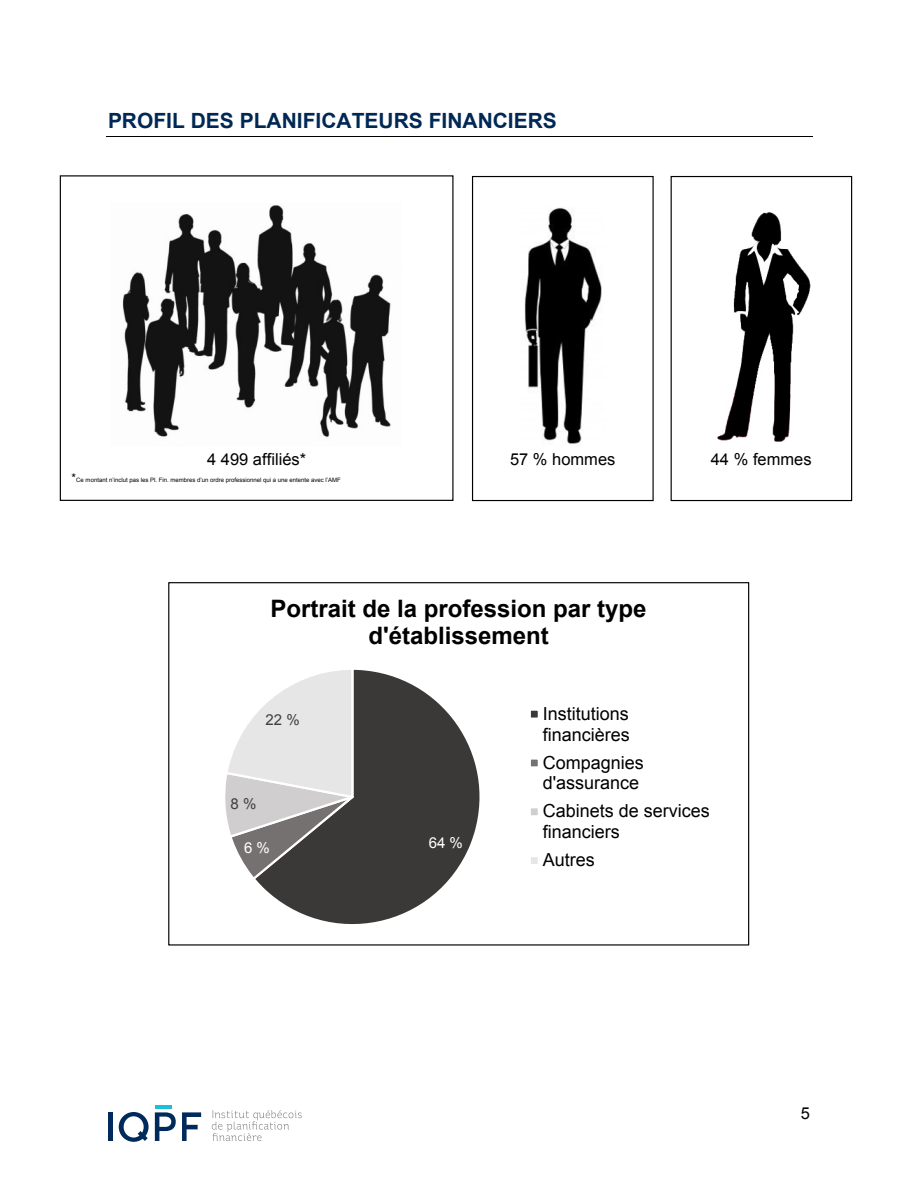
<style>
.page{position:relative;width:918px;height:1188px;background:#fff}
.page>*{position:absolute;margin:0;border:0;box-sizing:border-box;transform-origin:0 0}
.t1{font:700 24px/27.6px "Arial";color:#000;text-align:center}
.t2{font:700 21px "Arial";color:#002855}
.t3{font:18px/20.7px "Arial";color:#000}
.t4{font:16.5px "Arial";color:#000}
.t5{font:15px "Arial";color:#fff}
.t6{font:15px "Arial";color:#404040}
.t7{font:6px "Arial";letter-spacing:-.005em;color:#000}
.s1{font-size:12px}
</style>
<div class="page">
<hr style="left:106px;top:136px;width:706px;height:1px;background:#000">
<svg style="left:60px;top:175px;width:394px;height:326px"></svg>
<img style="left:110px;top:204px;width:292px;height:243px">
<svg style="left:472px;top:176px;width:182px;height:325px"></svg>
<img style="left:520px;top:204px;width:85px;height:243px">
<svg style="left:671px;top:176px;width:181px;height:325px"></svg>
<img style="left:712px;top:204px;width:99px;height:243px">
<svg style="left:168px;top:582px;width:581px;height:364px"></svg>
<hr style="left:109px;top:1112px;width:4px;height:29px;background:#002a5b">
<svg style="left:182px;top:1112px;width:19px;height:29px"></svg>
<svg style="left:155px;top:1112px;width:21px;height:29px"></svg>
<hr style="left:155px;top:1105px;width:16px;height:4px;background:#1cbeda">
<svg style="left:119px;top:1112px;width:30px;height:30px"></svg>
<svg style="left:212px;top:1110px;width:90px;height:31px"></svg>
<p class="t2" style="left:108px;top:106px;width:450px">PROFIL DES PLANIFICATEURS FINANCIERS</p>
<p class="t4" style="left:207px;top:448px;width:101px">4 499 affiliés*</p>
<p class="t7" style="left:72px;top:476px;width:271px"><span class="s1">*</span>Ce montant n’inclut pas les Pl. Fin. membres d’un ordre professionnel qui a une entente avec l’AMF</p>
<p class="t4" style="left:510px;top:449px;width:107px">57 % hommes</p>
<p class="t4" style="left:711px;top:449px;width:102px">44 % femmes</p>
<p class="t1" style="left:271px;top:595px;width:377px">Portrait de la profession par type d'établissement</p>
<p class="t6" style="left:266px;top:710px;width:36px">22 %</p>
<p class="t6" style="left:231px;top:794px;width:27px">8 %</p>
<p class="t5" style="left:244px;top:838px;width:27px">6 %</p>
<p class="t5" style="left:429px;top:833px;width:36px">64 %</p>
<p class="t3" style="left:543px;top:703px;width:88px">Institutions financières</p>
<p class="t3" style="left:543px;top:752px;width:103px">Compagnies d'assurance</p>
<p class="t3" style="left:543px;top:801px;width:169px">Cabinets de services financiers</p>
<p class="t3" style="left:543px;top:850px;width:54px">Autres</p>
<p class="t4" style="left:801px;top:1102px;width:11px">5</p>
</div>
